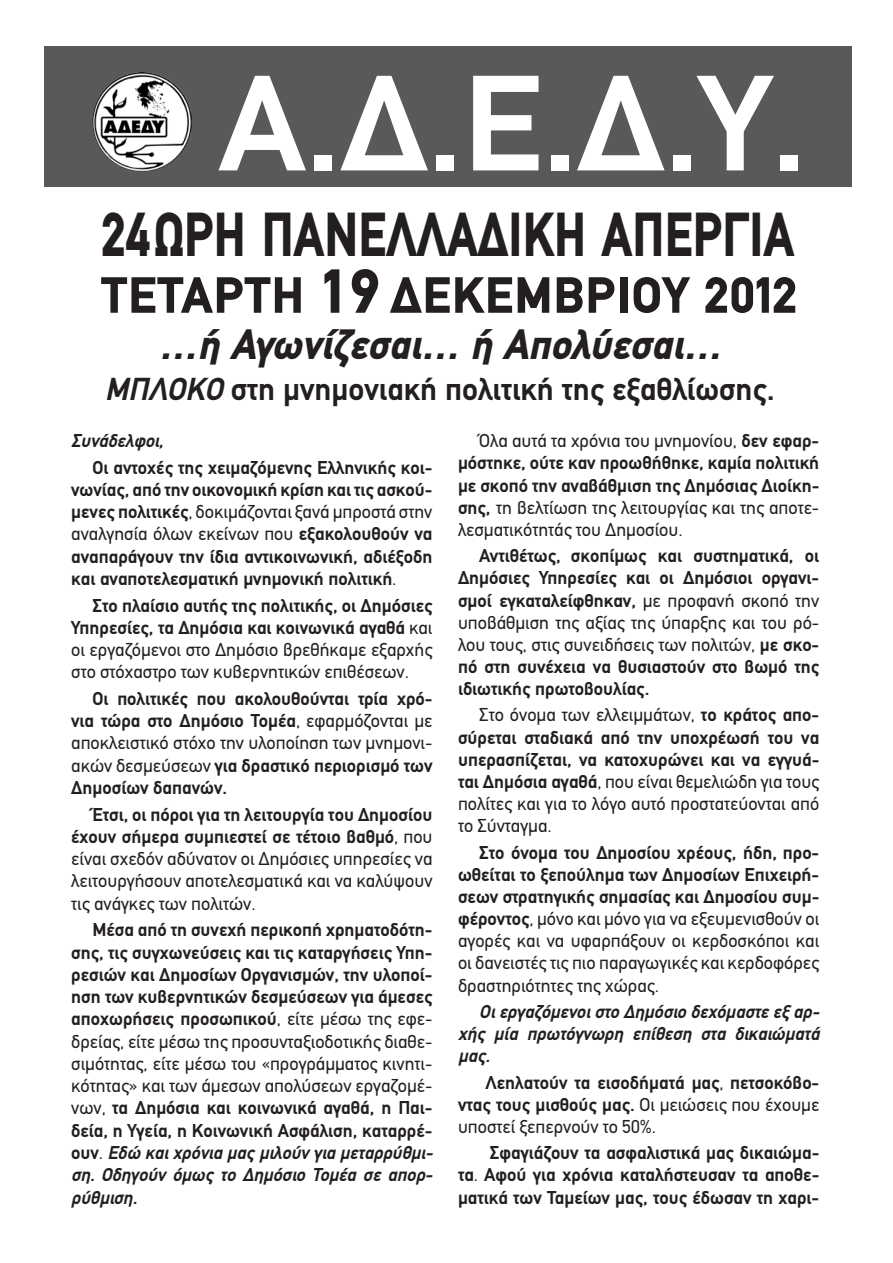
<style>
.page{position:relative;width:893px;height:1263px;background:#fff}
.page>*{position:absolute;margin:0;border:0;box-sizing:border-box;transform-origin:0 0}
.t1{font:700 136.5px "PF Din Text";color:#fff;scale:1.05 1}
.t2{font:900 62.4px "PF Din Text";letter-spacing:.005em;color:#231f20;scale:.8 1}
.t3{font:900 51px "PF Din Text";letter-spacing:.02em;color:#231f20}
.t4{font:italic 900 42.75px "PF Din Text";color:#231f20}
.t5{font:700 31.95px "PF Din Text";color:#231f20}
.t6{font:700 18.75px/22.2px "PF Din Text";color:#231f20;text-align:justify}
.t7{font:18.75px/22.2px "PF Din Text";color:#231f20;text-align:justify}
.t8{font:italic 700 18.75px/22.2px "PF Din Text";color:#231f20;text-align:justify}
.s1{font-size:62.4px}
.s2{font-style:italic}
.s3{font-weight:400}
.s4{font-weight:700}
</style>
<div class="page">
<div style="left:44px;top:47px;width:807px;height:140px;background:#58595b"></div>
<img style="left:93px;top:72px;width:99px;height:99px">
<h1 class="t1" style="left:219px;top:44px;width:561px">Α.Δ.Ε.Δ.Υ.</h1>
<h2 class="t2" style="left:101px;top:197px;width:867px">24ΩΡΗ ΠΑΝΕΛΛΑΔΙΚΗ ΑΠΕΡΓΙΑ</h2>
<h3 class="t3" style="left:101px;top:265px;width:697px">ΤΕΤΑΡΤΗ <span class="s1">19</span> ΔΕΚΕΜΒΡΙΟΥ 2012</h3>
<h3 class="t4" style="left:158px;top:318px;width:565px">…ή Αγωνίζεσαι… ή Απολύεσαι…</h3>
<h3 class="t5" style="left:105px;top:370px;width:671px"><span class="s2">ΜΠΛΟΚΟ</span> στη μνημονιακή πολιτική της εξαθλίωσης.</h3>
<p class="t8" style="left:71px;top:429px;width:94px">Συνάδελφοι,</p>
<p class="t6" style="left:71px;top:456px;width:363px;text-indent:21px">Οι αντοχές της χειμαζόμενης Ελληνικής κοι&shy;νωνίας, από την οικονομική κρίση και τις ασκού&shy;μενες πολιτικές<span class="s3">, δοκιμάζονται ξανά μπροστά στην αναλγησία όλων εκείνων που</span> εξακολουθούν να αναπαράγουν την ίδια αντικοινωνική, αδιέξοδη και αναποτελεσματική μνημονική πολιτική<span class="s3">.</span></p>
<p class="t7" style="left:71px;top:594px;width:363px;text-indent:21px"><span class="s4">Στο πλαίσιο αυτής της πολιτικής, οι Δημόσιες Υπηρεσίες, τα Δημόσια και κοινωνικά αγαθά</span> και οι εργαζόμενοι στο Δημόσιο βρεθήκαμε εξαρχής στο στόχαστρο των κυβερνητικών επιθέσεων.</p>
<p class="t6" style="left:71px;top:687px;width:363px;text-indent:21px">Οι πολιτικές που ακολουθούνται τρία χρό&shy;νια τώρα στο Δημόσιο Τομέα<span class="s3">, εφαρμόζονται με αποκλειστικό στόχο την υλοποίηση των μνημονι&shy;ακών δεσμεύσεων</span> για δραστικό περιορισμό των Δημοσίων δαπανών.</p>
<p class="t7" style="left:71px;top:803px;width:363px;text-indent:21px"><span class="s4">Έτσι, οι πόροι για τη λειτουργία του Δημοσίου έχουν σήμερα συμπιεστεί σε τέτοιο βαθμό</span>, που είναι σχεδόν αδύνατον οι Δημόσιες υπηρεσίες να λειτουργήσουν αποτελεσματικά και να καλύψουν τις ανάγκες των πολιτών.</p>
<p class="t6" style="left:71px;top:919px;width:363px;text-indent:21px">Μέσα από τη συνεχή περικοπή χρηματοδότη&shy;σης, τις συγχωνεύσεις και τις καταργήσεις Υπη&shy;ρεσιών και Δημοσίων Οργανισμών, την υλοποί&shy;ηση των κυβερνητικών δεσμεύσεων για άμεσες αποχωρήσεις προσωπικού<span class="s3">, είτε μέσω της εφε&shy;δρείας, είτε μέσω της προσυνταξιοδοτικής διαθε&shy;σιμότητας, είτε μέσω του «προγράμματος κινητι&shy;κότητας» και των άμεσων απολύσεων εργαζομέ&shy;νων,</span> τα Δημόσια και κοινωνικά αγαθά, η Παι&shy;δεία, η Υγεία, η Κοινωνική Ασφάλιση, καταρρέ&shy;ουν<span class="s3">.</span> <span class="s2">Εδώ και χρόνια μας μιλούν για μεταρρύθμι&shy;ση. Οδηγούν όμως το Δημόσιο Τομέα σε απορ&shy;ρύθμιση.</span></p>
<p class="t7" style="left:458px;top:430px;width:363px;text-indent:21px">Όλα αυτά τα χρόνια του μνημονίου, <span class="s4">δεν εφαρ&shy;μόστηκε, ούτε καν προωθήθηκε, καμία πολιτική με σκοπό την αναβάθμιση της Δημόσιας Διοίκη&shy;σης,</span> τη βελτίωση της λειτουργίας και της αποτε&shy;λεσματικότητάς του Δημοσίου.</p>
<p class="t6" style="left:458px;top:545px;width:363px;text-indent:21px">Αντιθέτως, σκοπίμως και συστηματικά, οι Δημόσιες Υπηρεσίες και οι Δημόσιοι οργανι&shy;σμοί εγκαταλείφθηκαν, <span class="s3">με προφανή σκοπό την υποβάθμιση της αξίας της ύπαρξης και του ρό&shy;λου τους, στις συνειδήσεις των πολιτών,</span> με σκο&shy;πό στη συνέχεια να θυσιαστούν στο βωμό της ιδιωτικής πρωτοβουλίας.</p>
<p class="t6" style="left:458px;top:704px;width:363px;text-indent:21px"><span class="s3">Στο όνομα των ελλειμμάτων,</span> το κράτος απο&shy;σύρεται σταδιακά από την υποχρέωσή του να υπερασπίζεται, να κατοχυρώνει και να εγγυά&shy;ται Δημόσια αγαθά<span class="s3">, που είναι θεμελιώδη για τους πολίτες και για το λόγο αυτό προστατεύονται από το Σύνταγμα.</span></p>
<p class="t7" style="left:458px;top:841px;width:363px;text-indent:21px"><span class="s4">Στο όνομα του Δημοσίου χρέους, ήδη, προ&shy;ωθείται το ξεπούλημα των Δημοσίων Επιχειρή&shy;σεων στρατηγικής σημασίας και Δημοσίου συμ&shy;φέροντος</span>, μόνο και μόνο για να εξευμενισθούν οι αγορές και να υφαρπάξουν οι κερδοσκόποι και οι δανειστές τις πιο παραγωγικές και κερδοφόρες δραστηριότητες της χώρας.</p>
<p class="t8" style="left:458px;top:1000px;width:363px;text-indent:21px">Οι εργαζόμενοι στο Δημόσιο δεχόμαστε εξ αρ&shy;χής μία πρωτόγνωρη επίθεση στα δικαιώματά μας.</p>
<p class="t6" style="left:458px;top:1071px;width:363px;text-indent:28px">Λεηλατούν τα εισοδήματά μας<span class="s3">,</span> πετσοκόβο&shy;ντας τους μισθούς μας. <span class="s3">Οι μειώσεις που έχουμε υποστεί ξεπερνούν το 50%.</span></p>
<p class="t6" style="left:458px;top:1142px;width:363px;text-indent:32px">Σφαγιάζουν τα ασφαλιστικά μας δικαιώμα&shy;τα<span class="s3">.</span> Αφού για χρόνια καταλήστευσαν τα αποθε&shy;ματικά των Ταμείων μας, τους έδωσαν τη χαρι-</p>
</div>
